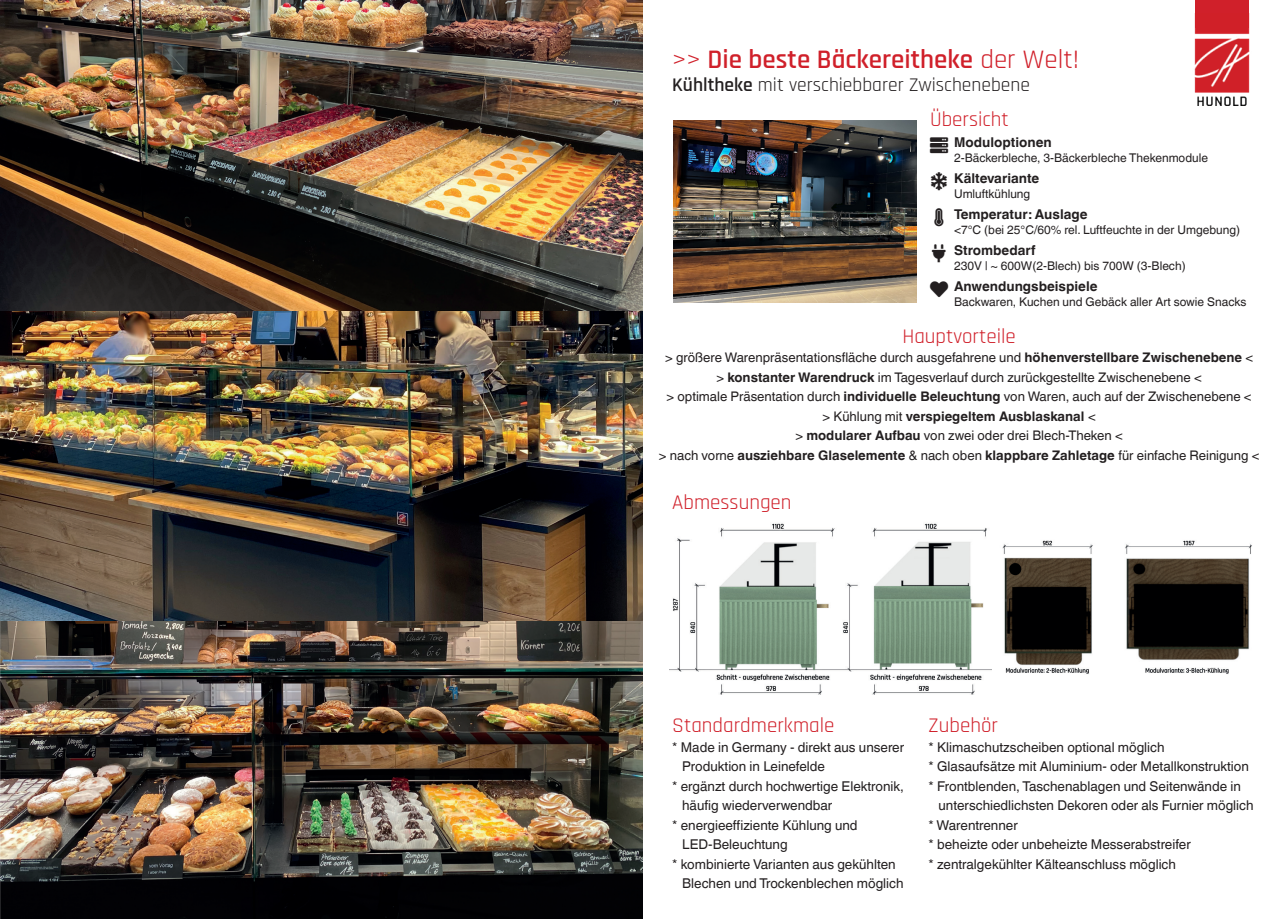
<style>
.page{position:relative;width:1285px;height:919px;background:#fff}
.page>*{position:absolute;margin:0;border:0;box-sizing:border-box;transform-origin:0 0}
.t1{font:600 27px "Rajdhani";color:#d0202a}
.t2{font:21px "Rajdhani";color:#d0202a}
.t3{font:19.5px "Rajdhani";color:#231f20}
.t4{font:13.5px "Helvetica World";color:#231f20}
.t5{font:700 13.5px "Helvetica World";color:#231f20}
.t6{font:13.2px/19.5px "Helvetica World";color:#231f20;text-align:center}
.t7{font:12px "Helvetica World";color:#231f20}
.s1{font-weight:400}
.s2{font-weight:600}
.s3{font-weight:700}
</style>
<div class="page">
<img style="left:0;top:310px;width:642px;height:311px">
<img style="left:0;top:0;width:642px;height:310px">
<img style="left:0;top:621px;width:642px;height:297px">
<img style="left:1002px;top:540px;width:250px;height:134px">
<div style="left:1194px;top:0;width:53px;height:28px;background:#d0202a"></div>
<img style="left:1194px;top:14px;width:56px;height:91px">
<img style="left:673px;top:121px;width:243px;height:182px">
<img style="left:669px;top:523px;width:322px;height:172px">
<h1 class="t1" style="left:672px;top:44px;width:408px"><span class="s1">&gt;&gt;</span> Die beste Bäckereitheke <span class="s1">der Welt!</span></h1>
<h3 class="t3" style="left:672px;top:73px;width:359px"><span class="s2">Kühltheke</span> mit verschiebbarer Zwischenebene</h3>
<h2 class="t2" style="left:929px;top:107px;width:80px">Übersicht</h2>
<p class="t5" style="left:953px;top:134px;width:99px">Moduloptionen</p>
<p class="t7" style="left:953px;top:151px;width:255px">2-Bäckerbleche, 3-Bäckerbleche Thekenmodule</p>
<p class="t5" style="left:953px;top:170px;width:87px">Kältevariante</p>
<p class="t7" style="left:953px;top:187px;width:78px">Umluftkühlung</p>
<p class="t5" style="left:953px;top:206px;width:135px">Temperatur: Auslage</p>
<p class="t7" style="left:953px;top:223px;width:287px">&lt;7°C (bei 25°C/60% rel. Luftfeuchte in der Umgebung)</p>
<p class="t5" style="left:953px;top:242px;width:83px">Strombedarf</p>
<p class="t7" style="left:953px;top:259px;width:233px">230V | ~ 600W(2-Blech) bis 700W (3-Blech)</p>
<p class="t5" style="left:953px;top:278px;width:145px">Anwendungsbeispiele</p>
<p class="t7" style="left:953px;top:295px;width:294px">Backwaren, Kuchen und Gebäck aller Art sowie Snacks</p>
<h2 class="t2" style="left:902px;top:324px;width:115px">Hauptvorteile</h2>
<p class="t6" style="left:658px;top:348px;width:602px">&gt; größere Warenpräsentationsfläche durch ausgefahrene und <span class="s3">höhenverstellbare Zwischenebene</span> &lt;<br>&gt; <span class="s3">konstanter Warendruck</span> im Tagesverlauf durch zurückgestellte Zwischenebene &lt;<br>&gt; optimale Präsentation durch <span class="s3">individuelle Beleuchtung</span> von Waren, auch auf der Zwischenebene &lt;<br>&gt; Kühlung mit <span class="s3">verspiegeltem Ausblaskanal</span> &lt;<br>&gt; <span class="s3">modularer Aufbau</span> von zwei oder drei Blech-Theken &lt;<br>&gt; nach vorne <span class="s3">ausziehbare Glaselemente</span> &amp; nach oben <span class="s3">klappbare Zahletage</span> für einfache Reinigung &lt;</p>
<h2 class="t2" style="left:672px;top:490px;width:121px">Abmessungen</h2>
<h2 class="t2" style="left:672px;top:713px;width:164px">Standardmerkmale</h2>
<p class="t4" style="left:672px;top:739px;width:233px">* Made in Germany - direkt aus unserer</p>
<p class="t4" style="left:682px;top:758px;width:144px">Produktion in Leinefelde</p>
<p class="t4" style="left:672px;top:778px;width:233px">* ergänzt durch hochwertige Elektronik,</p>
<p class="t4" style="left:682px;top:797px;width:152px">häufig wiederverwendbar</p>
<p class="t4" style="left:672px;top:817px;width:187px">* energieeffiziente Kühlung und</p>
<p class="t4" style="left:682px;top:836px;width:107px">LED-Beleuchtung</p>
<p class="t4" style="left:672px;top:855px;width:225px">* kombinierte Varianten aus gekühlten</p>
<p class="t4" style="left:682px;top:875px;width:223px">Blechen und Trockenblechen möglich</p>
<h2 class="t2" style="left:928px;top:713px;width:71px">Zubehör</h2>
<p class="t4" style="left:928px;top:739px;width:237px">* Klimaschutzscheiben optional möglich</p>
<p class="t4" style="left:928px;top:758px;width:322px">* Glasaufsätze mit Aluminium- oder Metallkonstruktion</p>
<p class="t4" style="left:928px;top:778px;width:314px">* Frontblenden, Taschenablagen und Seitenwände in</p>
<p class="t4" style="left:938px;top:797px;width:316px">unterschiedlichsten Dekoren oder als Furnier möglich</p>
<p class="t4" style="left:928px;top:817px;width:91px">* Warentrenner</p>
<p class="t4" style="left:928px;top:836px;width:263px">* beheizte oder unbeheizte Messerabstreifer</p>
<p class="t4" style="left:928px;top:855px;width:249px">* zentralgekühlter Kälteanschluss möglich</p>
</div>
